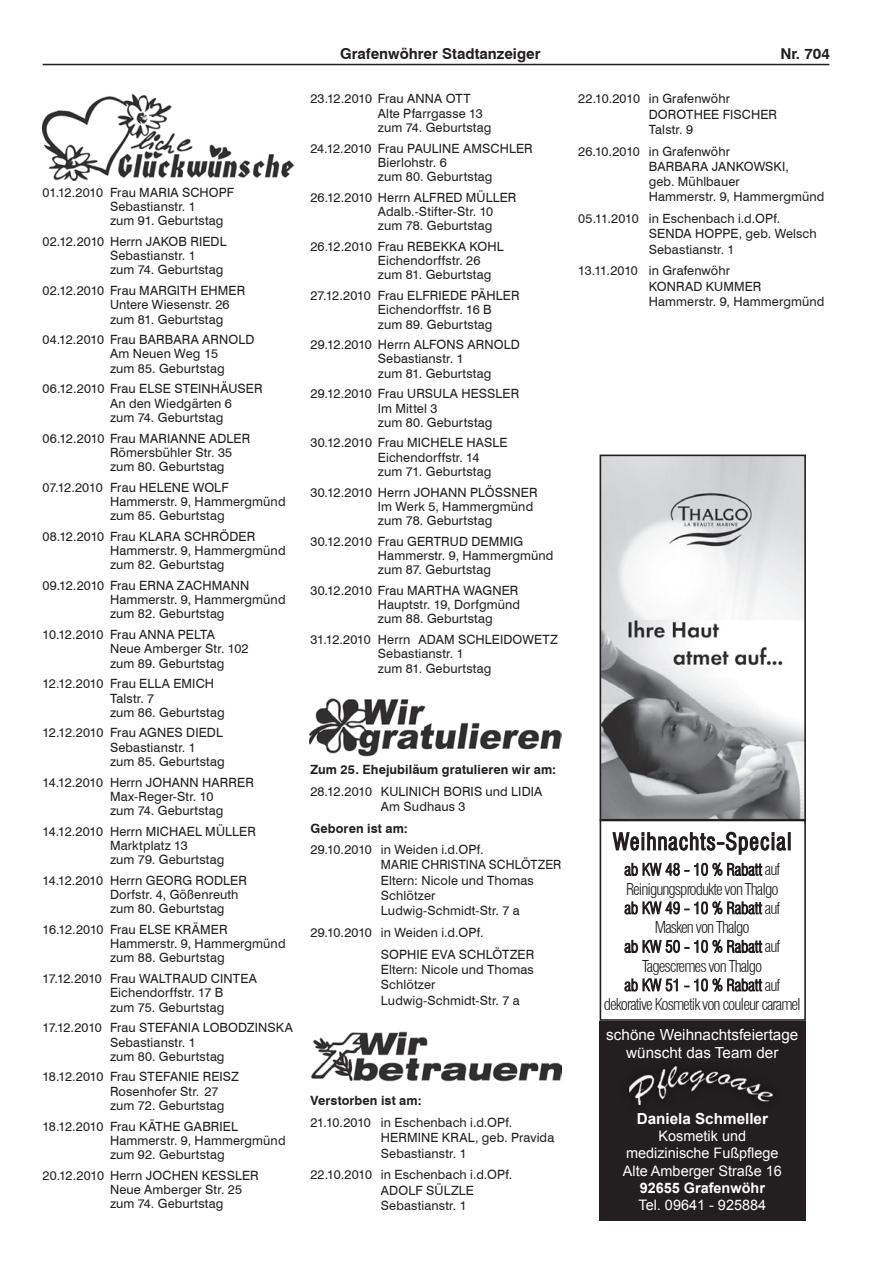
<style>
.page{position:relative;width:893px;height:1263px;background:#fff}
.page>*{position:absolute;margin:0;border:0;box-sizing:border-box;transform-origin:0 0}
.t1{font:300 condensed 16.05px/19.2px "Swiss 721 BT";letter-spacing:-.06em;color:#231f20;text-align:center}
.t2{font:15.3px/18.3px "Arial";color:#fff;text-align:center}
.t3{font:700 15.3px "Arial";color:#fff}
.t4{font:700 15px "Swiss 721 BT";color:#231f20}
.t5{font:14.4px/17.4px "Arial";color:#fff;text-align:center}
.t6{font:700 14.4px "Arial";color:#fff}
.t7{font:12.75px/14.2px "Swiss 721 BT";letter-spacing:.01em;color:#231f20}
.t8{font:700 12.75px "Swiss 721 BT";letter-spacing:.01em;color:#231f20}
</style>
<div class="page">
<hr style="left:43px;top:64px;width:786px;height:1px;background:#231f20">
<img style="left:43px;top:94px;width:252px;height:87px">
<img style="left:311px;top:1032px;width:250px;height:49px">
<img style="left:309px;top:698px;width:252px;height:58px">
<img style="left:603px;top:458px;width:200px;height:360px">
<div style="left:600px;top:455px;width:206px;height:366px;border:2px solid #231f20"></div>
<div style="left:600px;top:819px;width:206px;height:202px;border:2px solid #231f20"></div>
<div style="left:600px;top:1021px;width:206px;height:199px;background:#231f20"></div>
<div style="left:788px;top:832px;width:3px;height:18px;border:2px solid #231f20"></div>
<svg style="left:612px;top:831px;width:174px;height:45px"></svg>
<svg style="left:624px;top:901px;width:139px;height:14px"></svg>
<svg style="left:624px;top:939px;width:139px;height:15px"></svg>
<svg style="left:624px;top:978px;width:54px;height:14px"></svg>
<svg style="left:684px;top:978px;width:79px;height:14px"></svg>
<img style="left:629px;top:1066px;width:144px;height:40px">
<p class="t7" style="left:110px;top:185px;width:126px;text-indent:-67px">01.12.2010 Frau MARIA SCHOPF<br>Sebastianstr. 1<br>zum 91. Geburtstag</p>
<p class="t7" style="left:110px;top:234px;width:118px;text-indent:-67px">02.12.2010 Herrn JAKOB RIEDL<br>Sebastianstr. 1<br>zum 74. Geburtstag</p>
<p class="t7" style="left:110px;top:283px;width:137px;text-indent:-67px">02.12.2010 Frau MARGITH EHMER<br>Untere Wiesenstr. 26 zum 81. Geburtstag</p>
<p class="t7" style="left:110px;top:332px;width:146px;text-indent:-67px">04.12.2010 Frau BARBARA ARNOLD<br>Am Neuen Weg 15<br>zum 85. Geburtstag</p>
<p class="t7" style="left:110px;top:382px;width:154px;text-indent:-67px">06.12.2010 Frau ELSE STEINHÄUSER<br>An den Wiedgärten 6<br>zum 74. Geburtstag</p>
<p class="t7" style="left:110px;top:431px;width:142px;text-indent:-67px">06.12.2010 Frau MARIANNE ADLER<br>Römersbühler Str. 35 zum 80. Geburtstag</p>
<p class="t7" style="left:110px;top:480px;width:177px;text-indent:-67px">07.12.2010 Frau HELENE WOLF<br>Hammerstr. 9, Hammergmünd zum 85. Geburtstag</p>
<p class="t7" style="left:110px;top:529px;width:177px;text-indent:-67px">08.12.2010 Frau KLARA SCHRÖDER<br>Hammerstr. 9, Hammergmünd zum 82. Geburtstag</p>
<p class="t7" style="left:110px;top:578px;width:177px;text-indent:-67px">09.12.2010 Frau ERNA ZACHMANN<br>Hammerstr. 9, Hammergmünd zum 82. Geburtstag</p>
<p class="t7" style="left:110px;top:627px;width:140px;text-indent:-67px">10.12.2010 Frau ANNA PELTA<br>Neue Amberger Str. 102 zum 89. Geburtstag</p>
<p class="t7" style="left:110px;top:676px;width:116px;text-indent:-67px">12.12.2010 Frau ELLA EMICH<br>Talstr. 7<br>zum 86. Geburtstag</p>
<p class="t7" style="left:110px;top:726px;width:116px;text-indent:-67px">12.12.2010 Frau AGNES DIEDL<br>Sebastianstr. 1<br>zum 85. Geburtstag</p>
<p class="t7" style="left:110px;top:775px;width:145px;text-indent:-67px">14.12.2010 Herrn JOHANN HARRER<br>Max-Reger-Str. 10<br>zum 74. Geburtstag</p>
<p class="t7" style="left:110px;top:824px;width:147px;text-indent:-67px">14.12.2010 Herrn MICHAEL MÜLLER<br>Marktplatz 13<br>zum 79. Geburtstag</p>
<p class="t7" style="left:110px;top:873px;width:138px;text-indent:-67px">14.12.2010 Herrn GEORG RODLER<br>Dorfstr. 4, Gößenreuth zum 80. Geburtstag</p>
<p class="t7" style="left:110px;top:922px;width:177px;text-indent:-67px">16.12.2010 Frau ELSE KRÄMER<br>Hammerstr. 9, Hammergmünd zum 88. Geburtstag</p>
<p class="t7" style="left:110px;top:971px;width:149px;text-indent:-67px">17.12.2010 Frau WALTRAUD CINTEA<br>Eichendorffstr. 17 B<br>zum 75. Geburtstag</p>
<p class="t7" style="left:110px;top:1020px;width:184px;text-indent:-67px">17.12.2010 Frau STEFANIA LOBODZINSKA<br>Sebastianstr. 1<br>zum 80. Geburtstag</p>
<p class="t7" style="left:110px;top:1070px;width:130px;text-indent:-67px">18.12.2010 Frau STEFANIE REISZ<br>Rosenhofer Str. 27 zum 72. Geburtstag</p>
<p class="t7" style="left:110px;top:1119px;width:177px;text-indent:-67px">18.12.2010 Frau KÄTHE GABRIEL<br>Hammerstr. 9, Hammergmünd zum 92. Geburtstag</p>
<p class="t7" style="left:110px;top:1168px;width:150px;text-indent:-67px">20.12.2010 Herrn JOCHEN KESSLER<br>Neue Amberger Str. 25 zum 74. Geburtstag</p>
<p class="t4" style="left:340px;top:45px;width:202px">Grafenwöhrer Stadtanzeiger</p>
<p class="t4" style="left:780px;top:45px;width:51px">Nr. 704</p>
<p class="t7" style="left:378px;top:92px;width:115px;text-indent:-67px">23.12.2010 Frau ANNA OTT<br>Alte Pfarrgasse 13 zum 74. Geburtstag</p>
<p class="t7" style="left:378px;top:141px;width:156px;text-indent:-67px">24.12.2010 Frau PAULINE AMSCHLER<br>Bierlohstr. 6<br>zum 80. Geburtstag</p>
<p class="t7" style="left:378px;top:190px;width:140px;text-indent:-67px">26.12.2010 Herrn ALFRED MÜLLER<br>Adalb.-Stifter-Str. 10 zum 78. Geburtstag</p>
<p class="t7" style="left:378px;top:239px;width:127px;text-indent:-67px">26.12.2010 Frau REBEKKA KOHL<br>Eichendorffstr. 26 zum 81. Geburtstag</p>
<p class="t7" style="left:378px;top:288px;width:143px;text-indent:-67px">27.12.2010 Frau ELFRIEDE PÄHLER<br>Eichendorffstr. 16 B<br>zum 89. Geburtstag</p>
<p class="t7" style="left:378px;top:337px;width:143px;text-indent:-67px">29.12.2010 Herrn ALFONS ARNOLD<br>Sebastianstr. 1<br>zum 81. Geburtstag</p>
<p class="t7" style="left:378px;top:387px;width:143px;text-indent:-67px">29.12.2010 Frau URSULA HESSLER<br>Im Mittel 3<br>zum 80. Geburtstag</p>
<p class="t7" style="left:378px;top:436px;width:131px;text-indent:-67px">30.12.2010 Frau MICHELE HASLE<br>Eichendorffstr. 14<br>zum 71. Geburtstag</p>
<p class="t7" style="left:378px;top:485px;width:161px;text-indent:-67px">30.12.2010 Herrn JOHANN PLÖSSNER<br>Im Werk 5, Hammergmünd zum 78. Geburtstag</p>
<p class="t7" style="left:378px;top:534px;width:177px;text-indent:-67px">30.12.2010 Frau GERTRUD DEMMIG<br>Hammerstr. 9, Hammergmünd zum 87. Geburtstag</p>
<p class="t7" style="left:378px;top:583px;width:144px;text-indent:-67px">30.12.2010 Frau MARTHA WAGNER<br>Hauptstr. 19, Dorfgmünd zum 88. Geburtstag</p>
<p class="t7" style="left:378px;top:632px;width:181px;text-indent:-67px">31.12.2010 Herrn ADAM SCHLEIDOWETZ<br>Sebastianstr. 1<br>zum 81. Geburtstag</p>
<p class="t7" style="left:649px;top:91px;width:130px;line-height:15.3px;text-indent:-70px">22.10.2010 in Grafenwöhr<br>DOROTHEE FISCHER<br>Talstr. 9</p>
<p class="t7" style="left:649px;top:143px;width:177px;line-height:15.3px;text-indent:-70px">26.10.2010 in Grafenwöhr<br>BARBARA JANKOWSKI,<br>geb. Mühlbauer<br>Hammerstr. 9, Hammergmünd</p>
<p class="t7" style="left:649px;top:211px;width:169px;line-height:15.3px;text-indent:-70px">05.11.2010 in Eschenbach i.d.OPf.<br>SENDA HOPPE, geb. Welsch<br>Sebastianstr. 1</p>
<p class="t7" style="left:649px;top:263px;width:177px;line-height:15.3px;text-indent:-70px">13.11.2010 in Grafenwöhr<br>KONRAD KUMMER<br>Hammerstr. 9, Hammergmünd</p>
<p class="t8" style="left:310px;top:762px;width:247px">Zum 25. ehejubiläum gratulieren wir am:</p>
<p class="t7" style="left:310px;top:783px;width:233px;line-height:15.3px;text-align:center">28.12.2010 KULINICH BORIS und LIDIA<br>Am Sudhaus 3</p>
<p class="t8" style="left:310px;top:820px;width:99px">Geboren ist am:</p>
<p class="t7" style="left:381px;top:842px;width:182px;line-height:15.1px;text-indent:-70px">29.10.2010 in Weiden i.d.OPf.<br>MARIE CHRISTINA SCHLÖTZER<br>Eltern: Nicole und Thomas<br>Schlötzer<br>Ludwig-Schmidt-Str. 7 a</p>
<p class="t7" style="left:381px;top:921px;width:155px;line-height:21.6px;text-indent:-70px">29.10.2010 in Weiden i.d.OPf.<br>SOPHIE EVA SCHLÖTZER</p>
<p class="t7" style="left:381px;top:962px;width:155px;line-height:15.3px">Eltern: Nicole und Thomas<br>Schlötzer<br>Ludwig-Schmidt-Str. 7 a</p>
<p class="t8" style="left:310px;top:1093px;width:113px">Verstorben ist am:</p>
<p class="t7" style="left:381px;top:1115px;width:175px;line-height:15.3px;text-indent:-70px">21.10.2010 in Eschenbach i.d.OPf.<br>HERMINE KRAL, geb. Pravida<br>Sebastianstr. 1</p>
<p class="t7" style="left:381px;top:1167px;width:133px;line-height:15.3px;text-indent:-70px">22.10.2010 in Eschenbach i.d.OPf.<br>ADOLF SÜLZLE<br>Sebastianstr. 1</p>
<p class="t1" style="left:604px;top:860px;width:199px">ab KW 48 - 10 % Rabatt auf<br>Reinigungsprodukte von Thalgo<br>ab KW 49 - 10 % Rabatt auf<br>Masken von Thalgo<br>ab KW 50 - 10 % Rabatt auf<br>Tagescremes von Thalgo<br>ab KW 51 - 10 % Rabatt auf dekorative Kosmetik von couleur caramel</p>
<p class="t2" style="left:606px;top:1025px;width:194px">schöne Weihnachtsfeiertage wünscht das Team der</p>
<p class="t3" style="left:637px;top:1108px;width:133px">Daniela Schmeller</p>
<p class="t5" style="left:623px;top:1127px;width:160px">Kosmetik und medizinische Fußpflege<br>Alte Amberger Straße 16</p>
<p class="t6" style="left:640px;top:1178px;width:127px">92655 Grafenwöhr</p>
<p class="t5" style="left:638px;top:1197px;width:129px">Tel. 09641 - 925884</p>
</div>
